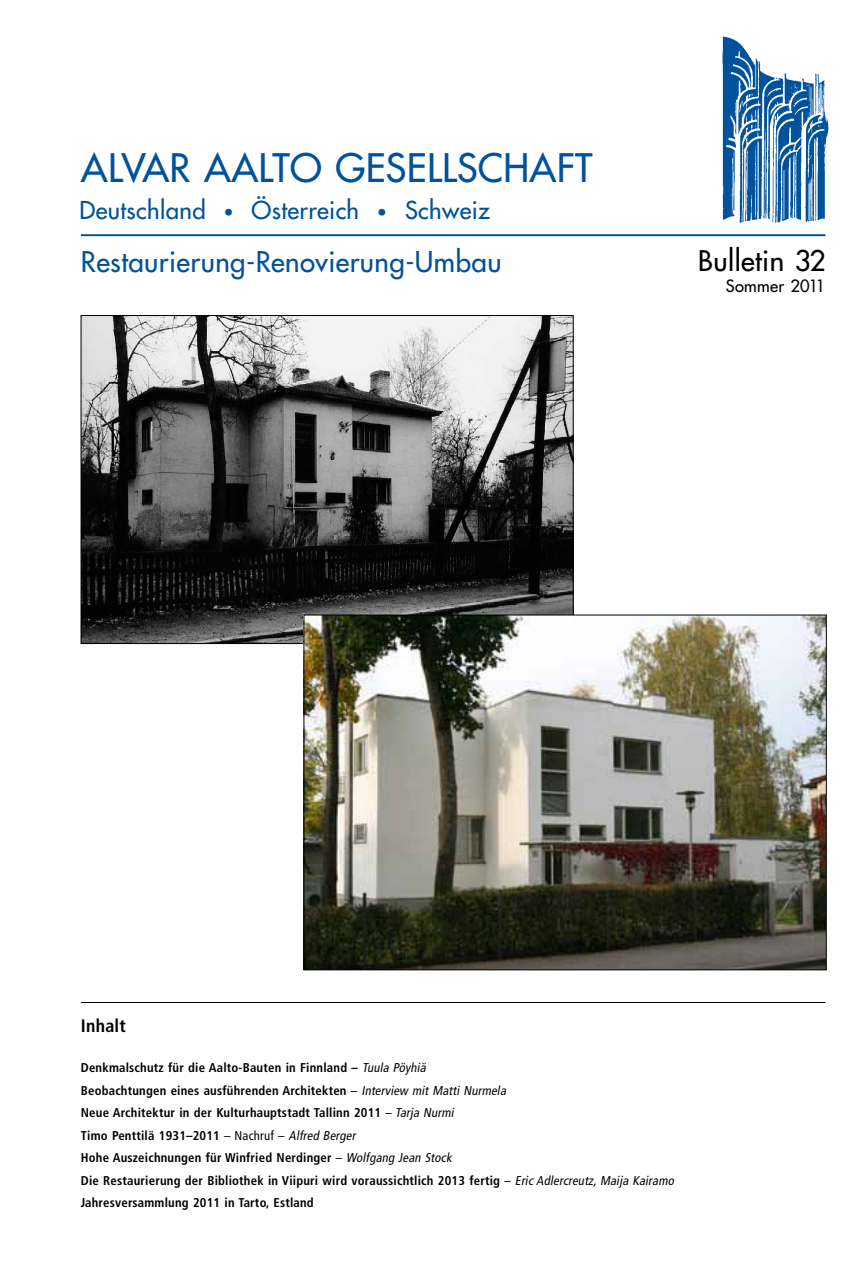
<style>
.page{position:relative;width:851px;height:1263px;background:#fff}
.page>*{position:absolute;margin:0;border:0;box-sizing:border-box;transform-origin:0 0}
.t1{font:500 38.25px "Futura Std";letter-spacing:.005em;color:#00529a}
.t2{font:500 27.75px "Futura Std";letter-spacing:.015em;color:#00529a}
.t3{font:500 27.75px "Futura Std";letter-spacing:.015em;color:#000}
.t4{font:500 24px "Futura Std";letter-spacing:.015em;color:#00529a}
.t5{font:700 condensed 18px "Frutiger LT Std";letter-spacing:.015em;color:#000}
.t6{font:500 16.5px "Futura Std";letter-spacing:.015em;color:#000}
.t7{font:700 condensed 12.75px/22.5px "Frutiger LT Std";letter-spacing:.015em;color:#000}
.s1{font-size:18px}
.s2{font-weight:400;font-style:italic}
.s3{font-weight:400}
</style>
<div class="page">
<img style="left:699px;top:36px;width:130px;height:201px">
<hr style="left:81px;top:234px;width:744px;height:2px;background:#00529a">
<hr style="left:81px;top:1002px;width:744px;height:1px;background:#000">
<img style="left:83px;top:317px;width:488px;height:325px">
<img style="left:306px;top:617px;width:518px;height:351px">
<h1 class="t1" style="left:81px;top:144px;width:513px">ALVAR AALTO GESELLSCHAFT</h1>
<h3 class="t4" style="left:79px;top:195px;width:412px">Deutschland <span class="s1">•</span> Österreich <span class="s1">•</span> Schweiz</h3>
<h2 class="t2" style="left:81px;top:244px;width:422px">Restaurierung-Renovierung-Umbau</h2>
<h2 class="t3" style="left:698px;top:244px;width:129px">Bulletin 32</h2>
<p class="t6" style="left:725px;top:276px;width:101px">Sommer 2011</p>
<h3 class="t5" style="left:81px;top:1015px;width:47px">Inhalt</h3>
<p class="t7" style="left:81px;top:1056px;width:597px">Denkmalschutz für die Aalto-Bauten in Finnland – <span class="s2">Tuula Pöyhiä<br></span>Beobachtungen eines ausführenden Architekten <span class="s3">–</span> <span class="s2">Interview mit Matti Nurmela<br></span>Neue Architektur in der Kulturhauptstadt Tallinn 2011 <span class="s3">–</span> <span class="s2">Tarja Nurmi<br></span>Timo Penttilä 1931–2011 <span class="s3">– Nachruf –</span> <span class="s2">Alfred Berger<br></span>Hohe Auszeichnungen für Winfried Nerdinger <span class="s3">–</span> <span class="s2">Wolfgang Jean Stock<br></span>Die Restaurierung der Bibliothek in Viipuri wird voraussichtlich 2013 fertig <span class="s3">–</span> <span class="s2">Eric Adlercreutz, Maija Kairamo </span>Jahresversammlung 2011 in Tarto, Estland</p>
</div>
